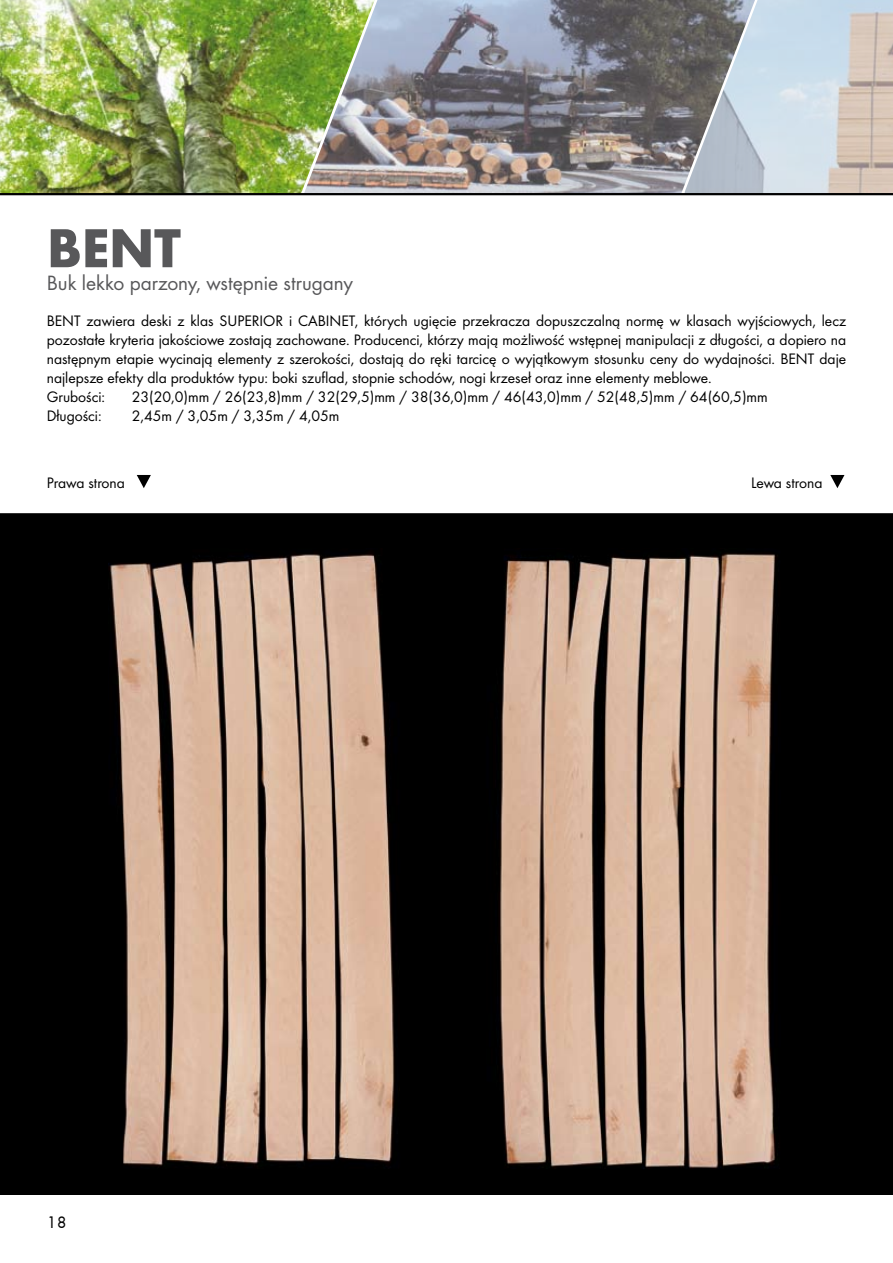
<style>
.page{position:relative;width:893px;height:1263px;background:#fff}
.page>*{position:absolute;margin:0;border:0;box-sizing:border-box;transform-origin:0 0}
.t1{font:700 57px "Futura TGR";color:#58585a}
.t2{font:21.45px "Futura Boo";color:#58585a}
.t3{font:17.25px "Futura T Boo";color:#000}
.t4{font:15.75px/18.9px "Futura Boo";color:#000}
</style>
<div class="page">
<img style="left:375px;top:0;width:310px;height:193px">
<img style="left:0;top:0;width:375px;height:193px">
<img style="left:685px;top:0;width:208px;height:193px">
<div style="left:0;top:513px;width:893px;height:682px;background:#000"></div>
<svg style="left:137px;top:475px;width:14px;height:13px"></svg>
<svg style="left:830px;top:475px;width:14px;height:13px"></svg>
<img style="left:108px;top:548px;width:680px;height:622px">
<h1 class="t1" style="left:47px;top:215px;width:136px">BENT</h1>
<h2 class="t2" style="left:47px;top:270px;width:308px">Buk lekko parzony, wstępnie strugany</h2>
<p class="t4" style="left:47px;top:311px;width:801px">BENT zawiera deski z klas SUPERIOR i CABINET, których ugięcie przekracza dopuszczalną normę w klasach wyjściowych, lecz pozostałe kryteria jakościowe zostają zachowane. Producenci, którzy mają możliwość wstępnej manipulacji z długości, a dopiero na następnym etapie wycinają elementy z szerokości, dostają do ręki tarcicę o wyjątkowym stosunku ceny do wydajności. BENT daje najlepsze efekty dla produktów typu: boki szuflad, stopnie schodów, nogi krzeseł oraz inne elementy meblowe.<br>Grubości:</p>
<p class="t4" style="left:132px;top:387px;width:637px">23(20,0)mm / 26(23,8)mm / 32(29,5)mm / 38(36,0)mm / 46(43,0)mm / 52(48,5)mm / 64(60,5)mm</p>
<p class="t4" style="left:47px;top:406px;width:56px">Długości:</p>
<p class="t4" style="left:132px;top:406px;width:209px">2,45m / 3,05m / 3,35m / 4,05m</p>
<p class="t4" style="left:47px;top:473px;width:80px">Prawa strona</p>
<p class="t4" style="left:751px;top:473px;width:73px">Lewa strona</p>
<p class="t3" style="left:47px;top:1212px;width:21px">18</p>
</div>
